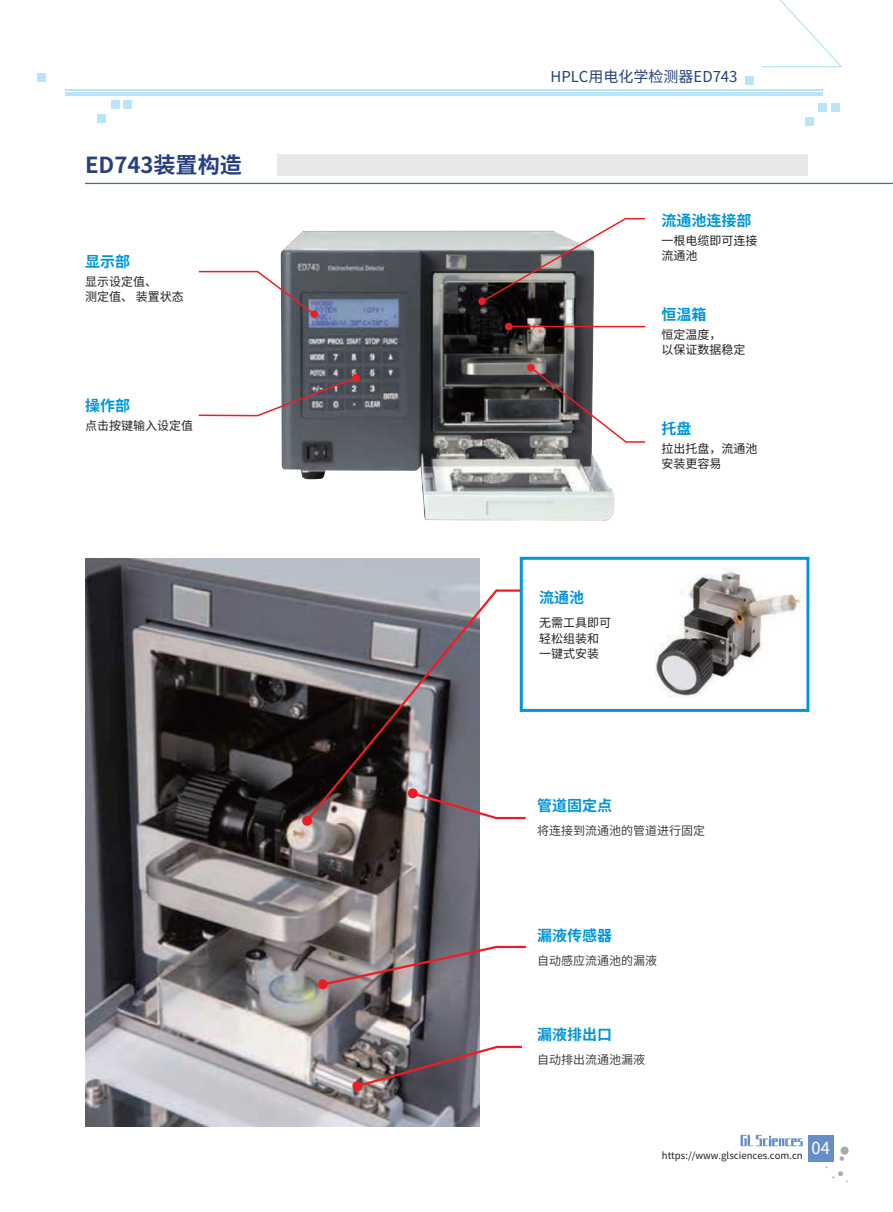
<style>
.page{position:relative;width:893px;height:1212px;background:#fff}
.page>*{position:absolute;margin:0;border:0;box-sizing:border-box;transform-origin:0 0}
.t1{font:700 22.05px "Source Han Sans SC";color:#27417c}
.t2{font:700 15px "Source Han Sans SC";color:#0095d9}
.t3{font:15px "Source Han Sans SC";color:#27417c}
.t4{font:12px/15.3px "Source Han Sans SC";color:#231f20}
.t5{font:12px "Source Han Sans SC";color:#3f3f40}
.t6{font:9.6px "Source Han Sans SC";color:#231f20}
</style>
<div class="page">
<div style="left:277px;top:154px;width:531px;height:21px;background:#e7e8e9"></div>
<hr style="left:85px;top:183px;width:808px;height:1px;background:#3d7398">
<div style="left:840px;top:1146px;width:9px;height:8px;background:#a9abae;border-radius:50%"></div>
<svg style="left:825px;top:1156px;width:23px;height:26px"></svg>
<img style="left:280px;top:231px;width:335px;height:290px">
<div style="left:310px;top:310px;width:8px;height:8px;background:#ee1d23;border-radius:50%"></div>
<svg style="left:199px;top:271px;width:116px;height:44px"></svg>
<svg style="left:199px;top:377px;width:156px;height:39px"></svg>
<div style="left:352px;top:374px;width:8px;height:8px;background:#ee1d23;border-radius:50%"></div>
<div style="left:478px;top:297px;width:8px;height:8px;background:#ee1d23;border-radius:50%"></div>
<svg style="left:483px;top:218px;width:162px;height:83px"></svg>
<div style="left:505px;top:323px;width:7px;height:7px;background:#ee1d23;border-radius:50%"></div>
<hr style="left:509px;top:326px;width:136px;height:1px;background:#ee1d23">
<div style="left:527px;top:364px;width:8px;height:8px;background:#ee1d23;border-radius:50%"></div>
<svg style="left:530px;top:367px;width:115px;height:76px"></svg>
<img style="left:85px;top:558px;width:394px;height:569px">
<div style="left:352px;top:1081px;width:10px;height:10px;background:#ee1d23;border-radius:50%"></div>
<img style="left:357px;top:1046px;width:165px;height:41px">
<img style="left:322px;top:946px;width:204px;height:39px">
<svg style="left:520px;top:816px;width:6px;height:3px"></svg>
<svg style="left:306px;top:589px;width:214px;height:233px"></svg>
<div style="left:318px;top:979px;width:10px;height:10px;background:#ee1d23;border-radius:50%"></div>
<div style="left:302px;top:816px;width:10px;height:10px;background:#ee1d23;border-radius:50%"></div>
<div style="left:408px;top:788px;width:10px;height:10px;background:#ee1d23;border-radius:50%"></div>
<div style="left:520px;top:557px;width:289px;height:155px;border:3px solid #0095d9"></div>
<img style="left:655px;top:568px;width:148px;height:129px">
<svg style="left:762px;top:0;width:80px;height:67px"></svg>
<hr style="left:65px;top:90px;width:758px;height:1px;background:#b9e5fa">
<hr style="left:65px;top:92px;width:758px;height:1px;background:#b9e5fa">
<hr style="left:65px;top:94px;width:758px;height:1px;background:#b9e5fa">
<div style="left:123px;top:100px;width:8px;height:9px;background:#b9e5fa"></div>
<div style="left:111px;top:100px;width:8px;height:9px;background:#b9e5fa"></div>
<div style="left:97px;top:114px;width:9px;height:8px;background:#b9e5fa"></div>
<div style="left:37px;top:73px;width:9px;height:9px;background:#b9e5fa"></div>
<div style="left:831px;top:103px;width:8px;height:9px;background:#b9e5fa"></div>
<div style="left:819px;top:103px;width:8px;height:9px;background:#b9e5fa"></div>
<div style="left:805px;top:117px;width:8px;height:9px;background:#b9e5fa"></div>
<div style="left:745px;top:77px;width:9px;height:8px;background:#b9e5fa"></div>
<div style="left:808px;top:1135px;width:25px;height:26px;background:#658ec9"></div>
<svg style="left:740px;top:1135px;width:63px;height:11px"></svg>
<h1 class="t1" style="left:85px;top:152px;width:158px">ED743装置构造</h1>
<p class="t2" style="left:85px;top:253px;width:47px">显示部</p>
<p class="t4" style="left:85px;top:274px;width:100px">显示设定值、<br>测定值、 装置状态</p>
<p class="t2" style="left:85px;top:397px;width:47px">操作部</p>
<p class="t4" style="left:85px;top:419px;width:110px">点击按键输入设定值</p>
<p class="t3" style="left:550px;top:68px;width:189px">HPLC用电化学检测器ED743</p>
<p class="t2" style="left:661px;top:212px;width:92px">流通池连接部</p>
<p class="t4" style="left:661px;top:233px;width:98px">一根电缆即可连接流通池</p>
<p class="t2" style="left:661px;top:306px;width:47px">恒温箱</p>
<p class="t4" style="left:661px;top:327px;width:86px">恒定温度，<br>以保证数据稳定</p>
<p class="t2" style="left:539px;top:589px;width:47px">流通池</p>
<p class="t4" style="left:539px;top:615px;width:74px">无需工具即可轻松组装和一键式安装</p>
<p class="t2" style="left:661px;top:420px;width:32px">托盘</p>
<p class="t4" style="left:661px;top:441px;width:98px">拉出托盘，流通池安装更容易</p>
<p class="t2" style="left:537px;top:797px;width:77px">管道固定点</p>
<p class="t5" style="left:537px;top:824px;width:170px">将连接到流通池的管道进行固定</p>
<p class="t2" style="left:537px;top:927px;width:77px">漏液传感器</p>
<p class="t5" style="left:537px;top:954px;width:122px">自动感应流通池的漏液</p>
<p class="t2" style="left:537px;top:1026px;width:77px">漏液排出口</p>
<p class="t5" style="left:537px;top:1053px;width:110px">自动排出流通池漏液</p>
<p class="t6" style="left:662px;top:1150px;width:169px">https://www.glsciences.com.cn <sup>04</sup></p>
</div>
